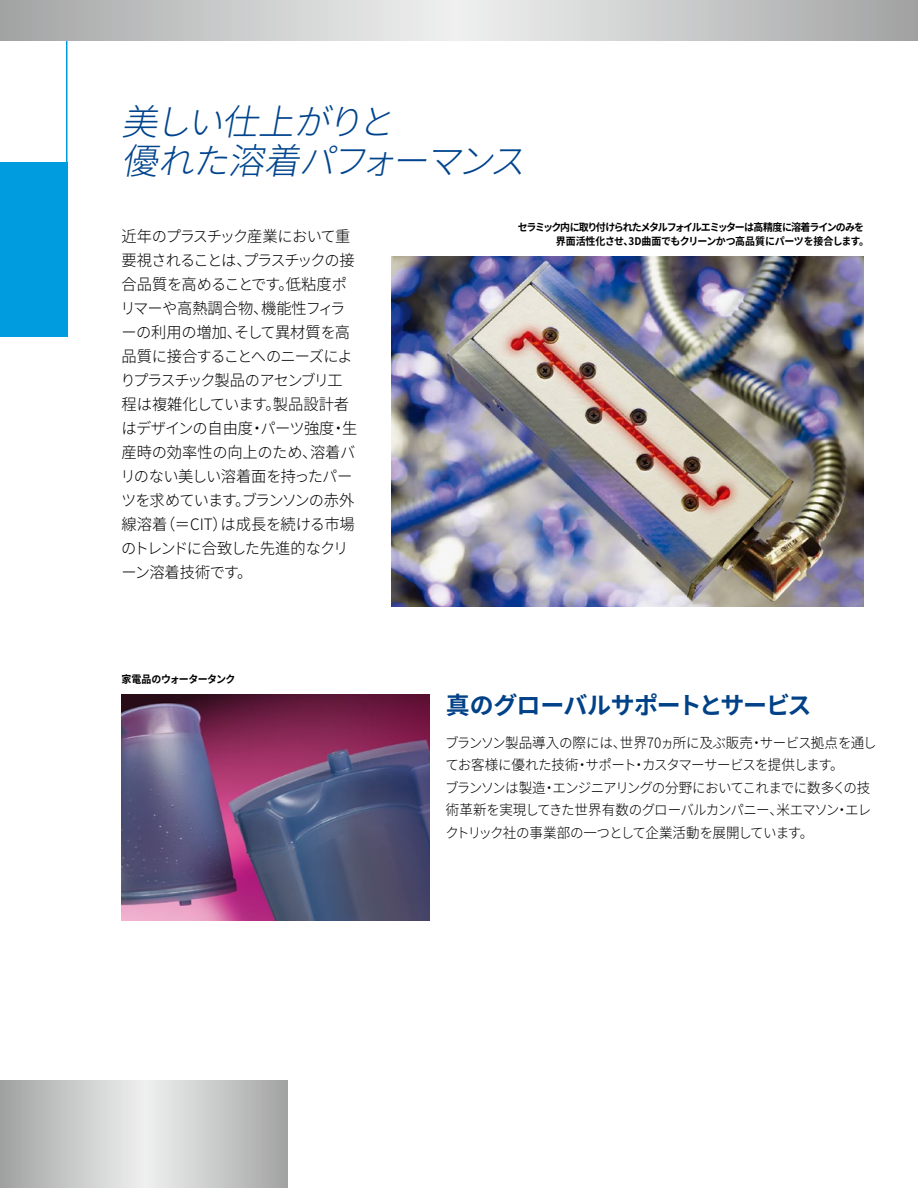
<style>
.page{position:relative;width:918px;height:1188px;background:#fff}
.page>*{position:absolute;margin:0;border:0;box-sizing:border-box;transform-origin:0 0}
.INTERIOR___MainColor{font:italic 300 36px/39px "Noto Sans CJ Kjp";color:#00448d}
.INTERIOR__MainColor{font:700 24px "Noto Sans CJ Kjp";letter-spacing:-.04em;color:#004187}
.INTERIOR___Body_10_5{font:300 15.75px/24px "Noto Sans CJ Kjp";letter-spacing:-.05em;color:#000}
.INTERIOR___Body_10_5-2{font:300 14.25px/22.5px "Noto Sans CJ Kjp";letter-spacing:-.045em;color:#000;scale:.95 1}
.INTERIOR____Body_10{font:700 10.5px/13.5px "Noto Sans CJ Kjp";letter-spacing:-.07em;color:#000;scale:.95 1}
.INTERIOR____Body_10-2{font:700 10.5px "Noto Sans CJ Kjp";letter-spacing:-.045em;color:#000;scale:.95 1}
</style>
<div class="page">
<img style="left:122px;top:694px;width:307px;height:227px">
<hr style="left:66px;top:0;width:2px;height:337px;background:#009ce0">
<div style="left:0;top:162px;width:68px;height:175px;background:#009ce0"></div>
<svg style="left:0;top:1080px;width:288px;height:108px;background:#c8c9c9"></svg>
<img style="left:392px;top:256px;width:472px;height:350px">
<svg style="left:0;top:0;width:918px;height:40px;background:#c9c9ca"></svg>
<p class="INTERIOR___MainColor" style="left:122px;top:103px;width:423px">美しい仕上がりと<br>優れた溶着パフォーマンス</p>
<p class="INTERIOR___Body_10_5" style="left:120px;top:225px;width:239px">近年のプラスチック産業において重要視されることは、プラスチックの接合品質を高めることです。低粘度ポリマーや高熱調合物、機能性フィラーの利用の増加、そして異材質を高品質に接合することへのニーズによりプラスチック製品のアセンブリ工程は複雑化しています。製品設計者はデザインの自由度・パーツ強度・生産時の効率性の向上のため、溶着バリのない美しい溶着面を持ったパーツを求めています。ブランソンの赤外線溶着（＝CIT）は成長を続ける市場のトレンドに合致した先進的なクリーン溶着技術です。</p>
<p class="INTERIOR____Body_10-2" style="left:122px;top:674px;width:121px">家電品のウォータータンク</p>
<p class="INTERIOR____Body_10" style="left:556px;top:221px;width:331px;text-indent:-38px">セラミック内に取り付けられたメタルフォイルエミッターは高精度に溶着ラインのみを界面活性化させ、3D曲面でもクリーンかつ高品質にパーツを接合します。</p>
<p class="INTERIOR__MainColor" style="left:446px;top:692px;width:367px">真のグローバルサポートとサービス</p>
<p class="INTERIOR___Body_10_5-2" style="left:445px;top:732px;width:456px">ブランソン製品導入の際には、世界70ヵ所に及ぶ販売・サービス拠点を通してお客様に優れた技術・サポート・カスタマーサービスを提供します。<br>ブランソンは製造・エンジニアリングの分野においてこれまでに数多くの技術革新を実現してきた世界有数のグローバルカンパニー、米エマソン・エレクトリック社の事業部の一つとして企業活動を展開しています。</p>
</div>
